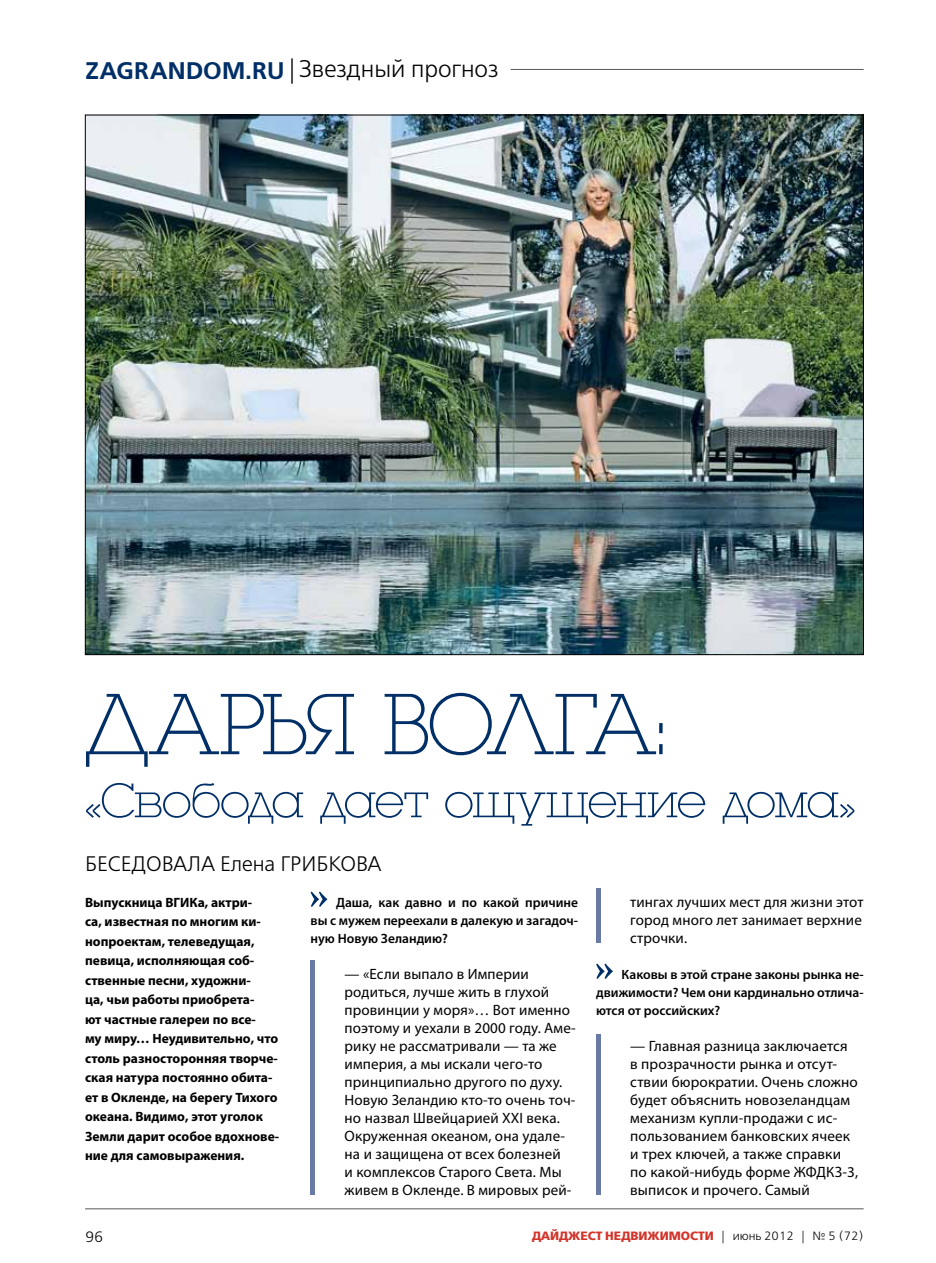
<style>
.page{position:relative;width:936px;height:1263px;background:#fff}
.page>*{position:absolute;margin:0;border:0;box-sizing:border-box;transform-origin:0 0}
.t1{font:90px "Luga Extra Light C";letter-spacing:-.02em;color:#002f67}
.t2{font:50.25px "Luga Extra Light C";letter-spacing:-.03em;color:#002f67}
.t3{font:24px "Free Set Light C";color:#000}
.t4{font:21px "Free Set Light C";color:#000}
.t5{font:15px/18px "Myriad Pro";letter-spacing:.01em;color:#000}
.t6{font:15px "Free Set Light C";color:#000}
.t7{font:700 13.5px/19.5px "Myriad Pro";color:#000}
.t8{font:600 13.5px/18px "Myriad Pro";color:#000;text-align:justify}
.t9{font:12px "Free Set Bold C";color:#d2342a}
.s1{font-family:"Free Set Demi C";color:#002f67}
.s2{font-family:"Free Set Light C";color:#000}
</style>
<div class="page">
<hr style="left:85px;top:1208px;width:778px;height:1px;background:#58595b">
<svg style="left:310px;top:891px;width:17px;height:16px"></svg>
<svg style="left:596px;top:963px;width:17px;height:16px"></svg>
<img style="left:87px;top:117px;width:774px;height:536px">
<hr style="left:510px;top:69px;width:353px;height:1px;background:#58595b">
<div style="left:310px;top:961px;width:5px;height:234px;background:#687aa5"></div>
<hr style="left:596px;top:889px;width:4px;height:54px;background:#687aa5">
<hr style="left:596px;top:1035px;width:4px;height:160px;background:#687aa5">
<h3 class="t3" style="left:85px;top:56px;width:415px"><span class="s1">ZAGRANDOM.RU</span> | Звездный прогноз</h3>
<h1 class="t1" style="left:85px;top:680px;width:583px">Дарья Волга:</h1>
<h2 class="t2" style="left:85px;top:776px;width:771px">«Свобода дает ощущение дома»</h2>
<h3 class="t4" style="left:85px;top:852px;width:270px">БЕСЕДОВАЛА Елена Гриб кова</h3>
<p class="t7" style="left:85px;top:892px;width:196px">Выпускница ВГИКа, актри‑<br>са, известная по многим ки‑ нопроектам, телеведущая, певица, исполняющая соб‑ ственные песни, художни‑<br>ца, чьи работы приобрета‑<br>ют частные галереи по все‑<br>му миру… Неудивительно, что столь разносторонняя творче‑ ская натура постоянно обита‑ ет в Окленде, на берегу Тихого океана. Видимо, этот уголок<br>Земли дарит особое вдохнове‑ ние для самовыражения.</p>
<p class="t8" style="left:310px;top:893px;width:269px;text-indent:25px">Даша, как давно и по какой причине вы с мужем переехали в далекую и загадоч&shy;ную Новую Зеландию?</p>
<p class="t5" style="left:344px;top:965px;width:232px">— «Если выпало в Империи родиться, лучше жить в глухой провинции у моря»… Вот именно поэтому и уехали в 2000 году. Аме&shy;рику не рассматривали — та же империя, а мы искали чего-то принципиально другого по духу.<br>Новую Зеландию кто-то очень точ&shy;но назвал Швейцарией XXI века.<br>Окруженная океаном, она удале&shy;на и защищена от всех болезней<br>и комплексов Старого Света. Мы живем в Окленде. В мировых рей-</p>
<p class="t5" style="left:630px;top:893px;width:235px;text-align:justify">тингах лучших мест для жизни этот город много лет занимает верхние строчки.</p>
<p class="t8" style="left:596px;top:965px;width:269px;text-indent:25px">Каковы в этой стране законы рынка не&shy;движимости? Чем они кардинально отлича&shy;ются от российских?</p>
<p class="t5" style="left:630px;top:1037px;width:229px">— Главная разница заключается в прозрачности рынка и отсут&shy;ствии бюрократии. Очень сложно будет объяснить новозеландцам механизм купли-продажи с ис&shy;пользованием банковских ячеек и трех ключей, а также справки по какой-нибудь форме ЖФДКЗ-3, выписок и прочего. Самый</p>
<p class="t6" style="left:85px;top:1229px;width:20px">96</p>
<p class="t9" style="left:532px;top:1229px;width:333px">ДАЙДЖЕСТ НЕДВИЖИМОСТИ <span class="s2">| июнь 2012 | № 5 (72)</span></p>
</div>
